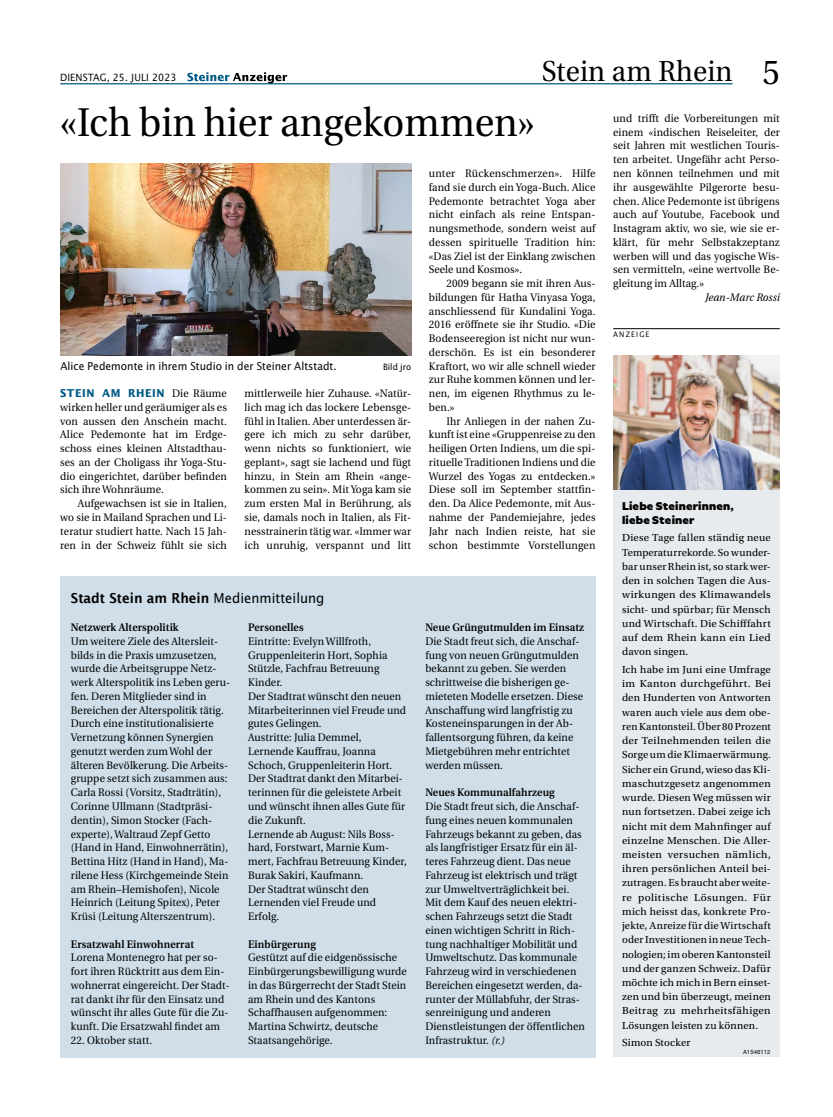
<style>
.page{position:relative;width:833px;height:1117px;background:#fff}
.page>*{position:absolute;margin:0;border:0;box-sizing:border-box;transform-origin:0 0}
.t1{font:40px "Utopia";color:#000;scale:.95 1}
.t2{font:28.75px "Utopia";letter-spacing:.01em;color:#000;scale:.95 1}
.t3{font:600 13.75px "Lucida Sans";color:#000;scale:.95 1}
.t4{font:11.12px/14.2px "Specter Black OV BMQOYU";letter-spacing:.015em;color:#000}
.t5{font:10.88px/13.8px "Utopia";letter-spacing:.01em;color:#000;text-align:justify;scale:.95 1}
.t6{font:600 10.88px "Utopia";letter-spacing:.01em;color:#000;scale:.95 1}
.t7{font:10.88px "Lucida Sans";color:#000;scale:.95 1}
.t8{font:700 10.88px "Lucida Sans";letter-spacing:.05em;color:#005a86;scale:.95 1}
.t9{font:italic 10.88px "Utopia";letter-spacing:.01em;color:#000;scale:.95 1}
.t10{font:10.75px/14.2px "Utopia Std Regular OV BMQOYV";letter-spacing:.02em;color:#000;text-align:justify}
.t11{font:10px "Lucida Sans";letter-spacing:.01em;color:#000;scale:.95 1}
.t12{font:8.75px "Lucida Sans";color:#000;scale:.95 1}
.t13{font:7.5px "Lucida Sans";letter-spacing:.16em;color:#000;scale:.95 1}
.t14{font:5.75px "Helvetica Neue";letter-spacing:.01em;color:#000}
.s1{font-size:34.38px}
.s2{font-family:"Utopia";font-weight:400;color:#000}
.s3{font-weight:400}
.s4{font-style:italic}
</style>
<div class="page">
<hr style="left:60px;top:83px;width:672px;height:1px;background:#005a86">
<svg style="left:187px;top:72px;width:100px;height:11px"></svg>
<img style="left:60px;top:163px;width:351px;height:193px">
<hr style="left:613px;top:328px;width:167px;height:1px;background:#000">
<div style="left:60px;top:576px;width:535px;height:481px;background:#cfdee9"></div>
<div style="left:613px;top:409px;width:166px;height:647px;background:#e8ebed"></div>
<img style="left:613px;top:355px;width:166px;height:134px">
<p class="t11" style="left:60px;top:71px;width:124px">DIENSTAG, 25. JULI 2023</p>
<h2 class="t2" style="left:541px;top:55px;width:252px">Stein am Rhein <span class="s1">5</span></h2>
<h1 class="t1" style="left:60px;top:100px;width:501px">«Ich bin hier angekommen»</h1>
<p class="t7" style="left:60px;top:359px;width:292px">Alice Pedemonte in ihrem Studio in der Steiner Altstadt.</p>
<p class="t12" style="left:383px;top:361px;width:31px">Bild jro</p>
<p class="t8" style="left:60px;top:386px;width:177px">STEIN AM RHEIN <span class="s2">Die Räume</span></p>
<p class="t5" style="left:60px;top:400px;width:177px">wirken heller und geräumiger als es von aussen den Anschein macht.<br>Alice Pedemonte hat im Erdge&shy;schoss eines kleinen Altstadthau&shy;ses an der Choligass ihr Yoga-Stu&shy;dio eingerichtet, darüber befinden sich ihre Wohnräume.</p>
<p class="t5" style="left:60px;top:496px;width:177px;text-indent:18px">Aufgewachsen ist sie in Italien, wo sie in Mailand Sprachen und Li&shy;teratur studiert hatte. Nach 15 Jah&shy;ren in der Schweiz fühlt sie sich</p>
<p class="t5" style="left:244px;top:386px;width:177px">mittlerweile hier Zuhause. «Natür&shy;lich mag ich das lockere Lebensge&shy;fühl in Italien. Aber unterdessen är&shy;gere ich mich zu sehr darüber, wenn nichts so funktioniert, wie geplant», sagt sie lachend und fügt hinzu, in Stein am Rhein «ange&shy;kommen zu sein». Mit Yoga kam sie zum ersten Mal in Berührung, als sie, damals noch in Italien, als Fit&shy;nesstrainerin tätig war. «Immer war ich unruhig, verspannt und litt</p>
<p class="t5" style="left:429px;top:166px;width:177px">unter Rückenschmerzen». Hilfe fand sie durch ein Yoga-Buch. Alice Pedemonte betrachtet Yoga aber nicht einfach als reine Entspan&shy;nungsmethode, sondern weist auf dessen spirituelle Tradition hin: «Das Ziel ist der Einklang zwischen Seele und Kosmos».</p>
<p class="t5" style="left:429px;top:276px;width:177px;text-indent:18px">2009 begann sie mit ihren Aus&shy;bildungen für Hatha Vinyasa Yoga, anschliessend für Kundalini Yoga.<br>2016 eröffnete sie ihr Studio. «Die Bodenseeregion ist nicht nur wun&shy;derschön. Es ist ein besonderer Kraftort, wo wir alle schnell wieder zur Ruhe kommen können und ler&shy;nen, im eigenen Rhythmus zu le&shy;ben.»</p>
<p class="t5" style="left:429px;top:414px;width:177px;text-indent:18px">Ihr Anliegen in der nahen Zu&shy;kunft ist eine «Gruppenreise zu den heiligen Orten Indiens, um die spi&shy;rituelle Traditionen Indiens und die Wurzel des Yogas zu entdecken.» Diese soll im September stattfin&shy;den. Da Alice Pedemonte, mit Aus&shy;nahme der Pandemiejahre, jedes Jahr nach Indien reiste, hat sie schon bestimmte Vorstellungen</p>
<p class="t3" style="left:71px;top:589px;width:268px">Stadt Stein am Rhein <span class="s3">Medienmitteilung</span></p>
<p class="t6" style="left:71px;top:621px;width:115px">Netzwerk Alterspolitik</p>
<p class="t5" style="left:71px;top:634px;width:169px;text-align:left">Um weitere Ziele des Altersleit&shy;bilds in die Praxis umzusetzen, wurde die Arbeitsgruppe Netz&shy;werk Alterspolitik ins Leben geru&shy;fen. Deren Mitglieder sind in<br>Bereichen der Alterspolitik tätig.<br>Durch eine institutionalisierte<br>Vernetzung können Synergien genutzt werden zum Wohl der älteren Bevölkerung. Die Arbeits&shy;gruppe setzt sich zusammen aus:<br>Carla Rossi (Vorsitz, Stadträtin),<br>Corinne Ullmann (Stadtpräsi&shy;dentin), Simon Stocker (Fach&shy;experte), Waltraud Zepf Getto (Hand in Hand, Einwohnerrätin),<br>Bettina Hitz (Hand in Hand), Ma&shy;rilene Hess (Kirchgemeinde Stein am Rhein–Hemishofen), Nicole<br>Heinrich (Leitung Spitex), Peter<br>Krüsi (Leitung Alterszentrum).</p>
<p class="t6" style="left:71px;top:937px;width:131px">Ersatzwahl Einwohnerrat</p>
<p class="t5" style="left:71px;top:950px;width:169px;text-align:left">Lorena Montenegro hat per so&shy;fort ihren Rücktritt aus dem Ein&shy;wohnerrat eingereicht. Der Stadt&shy;rat dankt ihr für den Einsatz und wünscht ihr alles Gute für die Zu&shy;kunft. Die Ersatzwahl findet am</p>
<p class="t5" style="left:71px;top:1033px;width:87px">22. Oktober statt.</p>
<p class="t6" style="left:248px;top:621px;width:60px">Personelles</p>
<p class="t5" style="left:248px;top:634px;width:169px;text-align:left">Eintritte: Evelyn Willfroth,<br>Gruppenleiterin Hort, Sophia<br>Stützle, Fachfrau Betreuung<br>Kinder.<br>Der Stadtrat wünscht den neuen<br>Mitarbeiterinnen viel Freude und gutes Gelingen.<br>Austritte: Julia Demmel,<br>Lernende Kauffrau, Joanna<br>Schoch, Gruppenleiterin Hort.<br>Der Stadtrat dankt den Mitarbei&shy;terinnen für die geleistete Arbeit und wünscht ihnen alles Gute für die Zukunft.<br>Lernende ab August: Nils Boss&shy;hard, Forstwart, Marnie Kum&shy;mert, Fachfrau Betreuung Kinder,<br>Burak Sakiri, Kaufmann.<br>Der Stadtrat wünscht den<br>Lernenden viel Freude und<br>Erfolg.</p>
<p class="t6" style="left:248px;top:937px;width:73px">Einbürgerung</p>
<p class="t5" style="left:248px;top:950px;width:168px;text-align:left">Gestützt auf die eidgenössische<br>Einbürgerungsbewilligung wurde in das Bürgerrecht der Stadt Stein am Rhein und des Kantons<br>Schaffhausen aufgenommen:<br>Martina Schwirtz, deutsche<br>Staatsangehörige.</p>
<p class="t6" style="left:425px;top:621px;width:169px">Neue Grüngutmulden im Einsatz</p>
<p class="t5" style="left:425px;top:634px;width:167px;text-align:left">Die Stadt freut sich, die Anschaf&shy;fung von neuen Grüngutmulden bekannt zu geben. Sie werden schrittweise die bisherigen ge&shy;mieteten Modelle ersetzen. Diese<br>Anschaffung wird langfristig zu<br>Kosteneinsparungen in der Ab&shy;fallentsorgung führen, da keine<br>Mietgebühren mehr entrichtet werden müssen.</p>
<p class="t6" style="left:425px;top:786px;width:138px">Neues Kommunalfahrzeug</p>
<p class="t5" style="left:425px;top:799px;width:169px;text-align:left">Die Stadt freut sich, die Anschaf&shy;fung eines neuen kommunalen<br>Fahrzeugs bekannt zu geben, das als langfristiger Ersatz für ein äl&shy;teres Fahrzeug dient. Das neue<br>Fahrzeug ist elektrisch und trägt zur Umweltverträglichkeit bei.<br>Mit dem Kauf des neuen elektri&shy;schen Fahrzeugs setzt die Stadt einen wichtigen Schritt in Rich&shy;tung nachhaltiger Mobilität und<br>Umweltschutz. Das kommunale<br>Fahrzeug wird in verschiedenen<br>Bereichen eingesetzt werden, da&shy;runter der Müllabfuhr, der Stras&shy;senreinigung und anderen<br>Dienstleistungen der öffentlichen<br>Infrastruktur. <span class="s4">(r.)</span></p>
<p class="t5" style="left:613px;top:111px;width:177px">und trifft die Vorbereitungen mit einem «indischen Reiseleiter, der seit Jahren mit westlichen Touris&shy;ten arbeitet. Ungefähr acht Perso&shy;nen können teilnehmen und mit ihr ausgewählte Pilgerorte besu&shy;chen. Alice Pedemonte ist übrigens auch auf Youtube, Facebook und Instagram aktiv, wo sie, wie sie er&shy;klärt, für mehr Selbstakzeptanz werben will und das yogische Wis&shy;sen vermitteln, «eine wertvolle Be&shy;gleitung im Alltag.»</p>
<p class="t9" style="left:705px;top:291px;width:80px">Jean-Marc Rossi</p>
<p class="t13" style="left:613px;top:330px;width:40px">ANZEIGE</p>
<p class="t4" style="left:622px;top:498px;width:113px">Liebe Steinerinnen, liebe Steiner</p>
<p class="t10" style="left:622px;top:531px;width:150px">Diese Tage fallen ständig neue Temperaturrekorde. So wunder&shy;bar unser Rhein ist, so stark wer&shy;den in solchen Tagen die Aus&shy;wirkungen des Klimawandels sicht- und spürbar; für Mensch und Wirtschaft. Die Schifffahrt auf dem Rhein kann ein Lied davon singen.</p>
<p class="t10" style="left:622px;top:662px;width:150px">Ich habe im Juni eine Umfrage im Kanton durchgeführt. Bei den Hunderten von Antworten waren auch viele aus dem obe&shy;renKantonsteil. Über 80 Prozent der Teilnehmenden teilen die Sorge um dieKlimaerwärmung.<br>Sicher ein Grund, wieso das Kli&shy;maschutzgesetz angenommen wurde. Diesen Weg müssen wir nun fortsetzen. Dabei zeige ich nicht mit dem Mahnfinger auf einzelne Menschen. Die Aller&shy;meisten versuchen nämlich, ihren persönlichen Anteil bei&shy;zutragen. Es braucht aber weite&shy;re politische Lösungen. Für mich heisst das, konkrete Pro&shy;jekte, Anreize für die Wirtschaft oderInvestitionen in neue Tech&shy;nologien; im oberenKantonsteil und der ganzen Schweiz. Dafür möchte ich mich in Bern einset&shy;zen und bin überzeugt, meinen Beitrag zu mehrheitsfähigen Lösungen leisten zu können.</p>
<p class="t10" style="left:622px;top:1035px;width:70px">Simon Stocker</p>
<p class="t14" style="left:743px;top:1047px;width:29px">A1546112</p>
</div>
